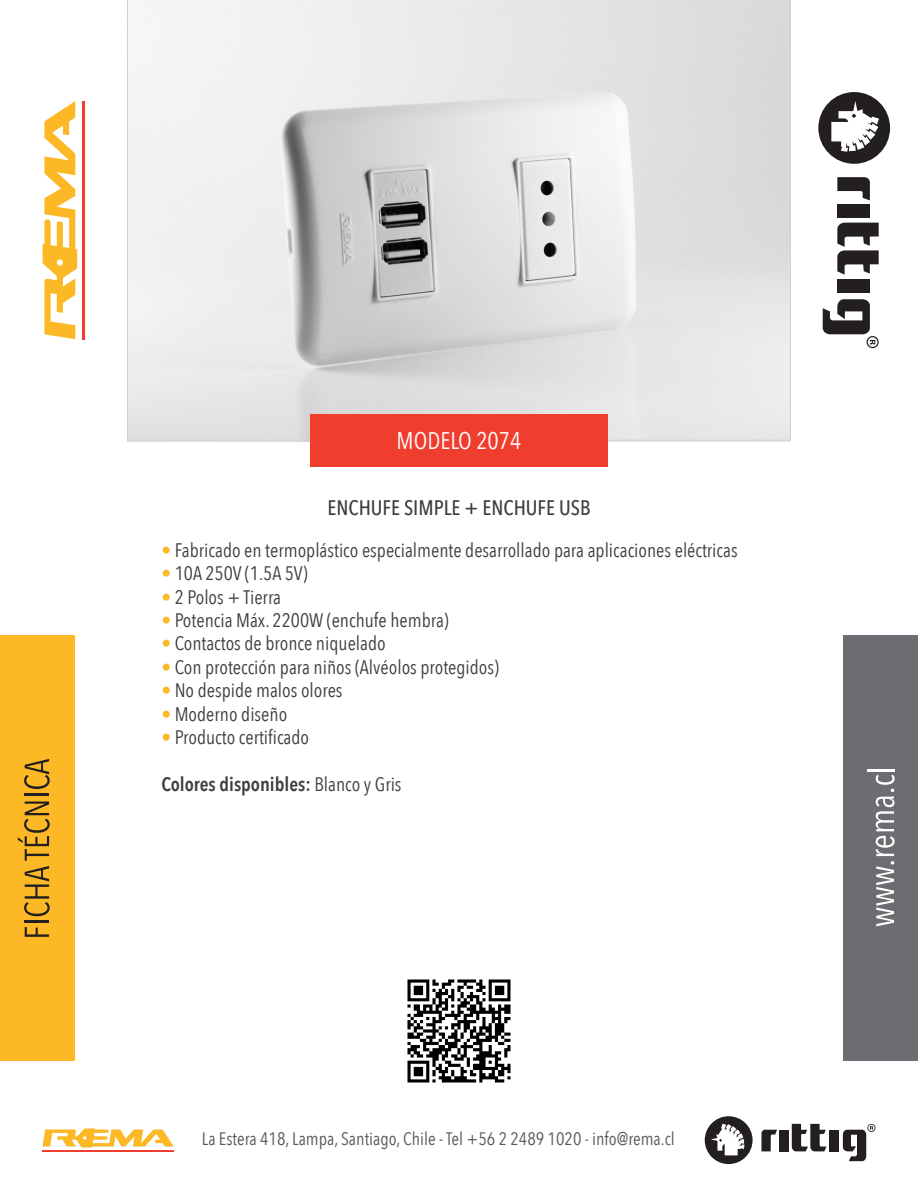
<style>
.page{position:relative;width:918px;height:1188px;background:#fff}
.page>*{position:absolute;margin:0;border:0;box-sizing:border-box;transform-origin:0 0}
.t1{font:24px "Avenir Next Condensed";color:#fff}
.t2{font:500 21px "Avenir Next Condensed";color:#3e3e3f}
.t3{font:19.5px "Avenir Next Condensed";color:#3e3e3f}
.t4{font:600 19.5px "Avenir Next Condensed";color:#3e3e3f}
.t5{font:18px "Avenir Next Condensed";color:#57585a}
.s1{color:#fcb825}
.s2{font-weight:400}
</style>
<div class="page">
<img style="left:128px;top:2px;width:662px;height:440px">
<svg style="left:43px;top:1128px;width:131px;height:20px"></svg>
<hr style="left:43px;top:1150px;width:131px;height:2px;background:#ef3e2e">
<svg style="left:761px;top:1130px;width:16px;height:21px"></svg>
<div style="left:779px;top:1130px;width:10px;height:21px;background:#231f20"></div>
<svg style="left:792px;top:1124px;width:35px;height:27px"></svg>
<div style="left:830px;top:1130px;width:9px;height:21px;background:#231f20"></div>
<div style="left:705px;top:1116px;width:48px;height:48px;background:#231f20;border-radius:50%"></div>
<svg style="left:711px;top:1124px;width:34px;height:31px"></svg>
<svg style="left:843px;top:1124px;width:32px;height:37px"></svg>
<div style="left:0;top:635px;width:74px;height:425px;background:#fcb825"></div>
<svg style="left:25px;top:927px;width:24px;height:10px"></svg>
<hr style="left:25px;top:921px;width:24px;height:2px;background:#231f20">
<svg style="left:18px;top:802px;width:32px;height:114px"></svg>
<hr style="left:25px;top:794px;width:24px;height:2px;background:#231f20">
<svg style="left:24px;top:759px;width:26px;height:30px"></svg>
<div style="left:844px;top:635px;width:74px;height:425px;background:#6c6d70"></div>
<svg style="left:876px;top:775px;width:19px;height:151px"></svg>
<hr style="left:867px;top:769px;width:27px;height:3px;background:#fff">
<div style="left:310px;top:414px;width:298px;height:52px;background:#ef3e2e"></div>
<svg style="left:43px;top:101px;width:34px;height:238px"></svg>
<hr style="left:82px;top:101px;width:3px;height:238px;background:#ef3e2e">
<svg style="left:837px;top:177px;width:33px;height:23px"></svg>
<div style="left:837px;top:204px;width:33px;height:14px;background:#231f20"></div>
<svg style="left:837px;top:223px;width:42px;height:52px"></svg>
<div style="left:837px;top:279px;width:33px;height:14px;background:#231f20"></div>
<div style="left:818px;top:92px;width:72px;height:72px;background:#231f20;border-radius:50%"></div>
<svg style="left:831px;top:101px;width:48px;height:51px"></svg>
<svg style="left:823px;top:299px;width:56px;height:49px"></svg>
<img style="left:407px;top:979px;width:104px;height:104px">
<p class="t1" style="left:397px;top:420px;width:126px">MODELO 2074</p>
<p class="t2" style="left:328px;top:495px;width:265px">ENCHUFE SIMPLE + ENCHUFE USB</p>
<p class="t3" style="left:161px;top:533px;width:578px"><span class="s1">•</span> Fabricado en termoplástico especialmente desarrollado para aplicaciones eléctricas</p>
<p class="t3" style="left:161px;top:557px;width:148px"><span class="s1">•</span> 10A 250V (1.5A 5V)</p>
<p class="t3" style="left:161px;top:580px;width:121px"><span class="s1">•</span> 2 Polos + Tierra</p>
<p class="t3" style="left:161px;top:604px;width:289px"><span class="s1">•</span> Potencia Máx. 2200W (enchufe hembra)</p>
<p class="t3" style="left:161px;top:627px;width:226px"><span class="s1">•</span> Contactos de bronce niquelado</p>
<p class="t3" style="left:161px;top:650px;width:339px"><span class="s1">•</span> Con protección para niños (Alvéolos protegidos)</p>
<p class="t3" style="left:161px;top:674px;width:183px"><span class="s1">•</span> No despide malos olores</p>
<p class="t3" style="left:161px;top:697px;width:127px"><span class="s1">•</span> Moderno diseño</p>
<p class="t3" style="left:161px;top:721px;width:149px"><span class="s1">•</span> Producto certificado</p>
<p class="t4" style="left:161px;top:767px;width:242px">Colores disponibles: <span class="s2">Blanco y Gris</span></p>
<p class="t5" style="left:202px;top:1123px;width:474px">La Estera 418, Lampa, Santiago, Chile - Tel +56 2 2489 1020 - info@rema.cl</p>
</div>
